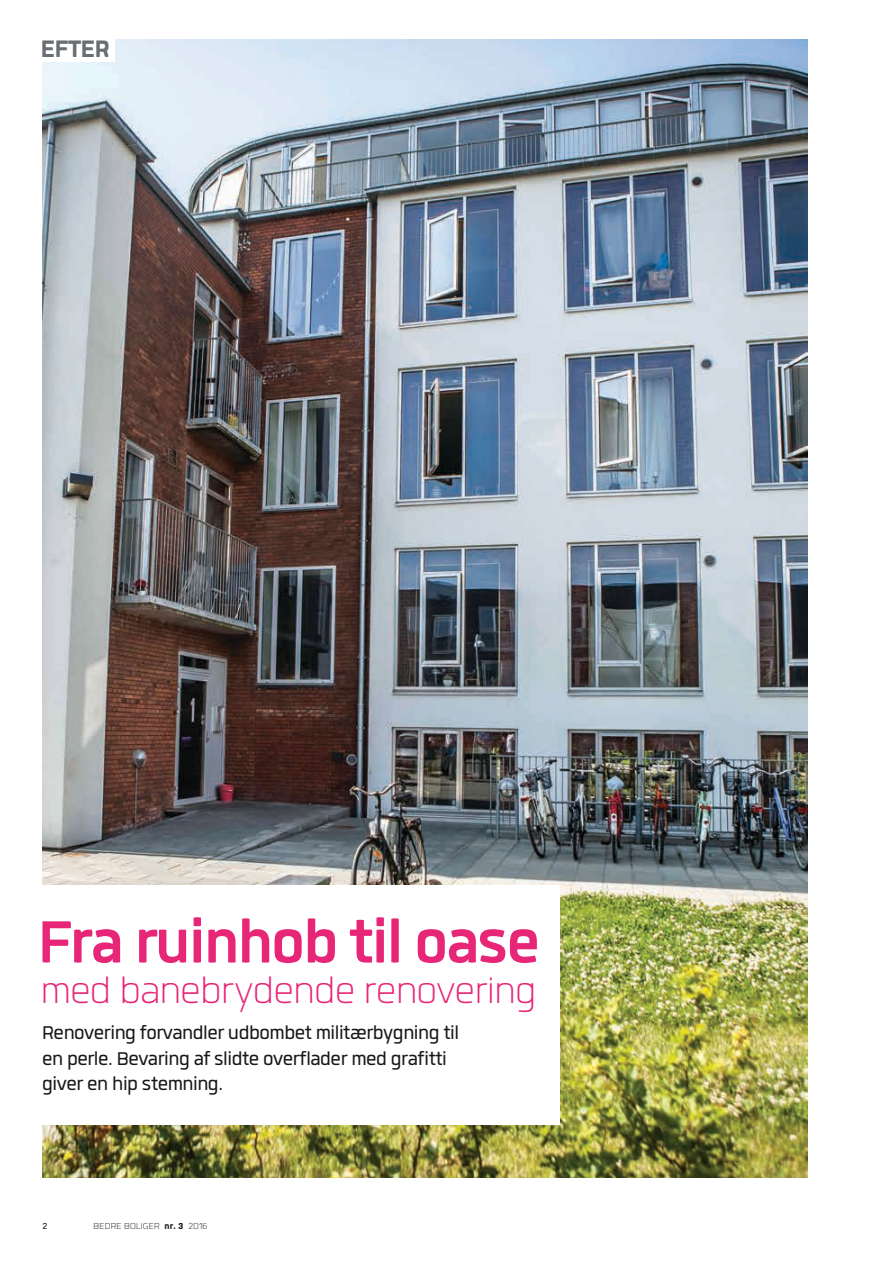
<style>
.page{position:relative;width:893px;height:1263px;background:#fff}
.page>*{position:absolute;margin:0;border:0;box-sizing:border-box;transform-origin:0 0}
.t1{font:700 82.5px "Quan";letter-spacing:-.03em;color:#e72677}
.t2{font:300 49.5px "Quan";letter-spacing:-.005em;color:#e72677}
.t3{font:800 33px "Quan";letter-spacing:-.02em;color:#6a6d71}
.t4{font:25.5px/25.5px "Quan";letter-spacing:-.02em;color:#181817}
.t5{font:300 12px "Quan";letter-spacing:.01em;color:#181817}
.t6{font:12px "Quan";color:#181817}
.s1{font-weight:800}
</style>
<div class="page">
<img style="left:43px;top:39px;width:765px;height:1139px">
<div style="left:0;top:885px;width:560px;height:240px;background:#fff"></div>
<div style="left:41px;top:32px;width:73px;height:29px;background:#fff"></div>
<p class="t3" style="left:41px;top:32px;width:70px">EFTER</p>
<h1 class="t1" style="left:38px;top:902px;width:505px">Fra ruinhob til oase</h1>
<h2 class="t2" style="left:41px;top:968px;width:497px">med banebrydende renovering</h2>
<p class="t4" style="left:42px;top:1020px;width:418px">Renovering forvandler udbombet militærbygning til en perle. Bevaring af slidte overflader med grafitti giver en hip stemning.</p>
<p class="t6" style="left:43px;top:1221px;width:6px">2</p>
<p class="t5" style="left:94px;top:1221px;width:115px">BEDRE BOLIGER <span class="s1">nr. 3</span> 2016</p>
</div>
